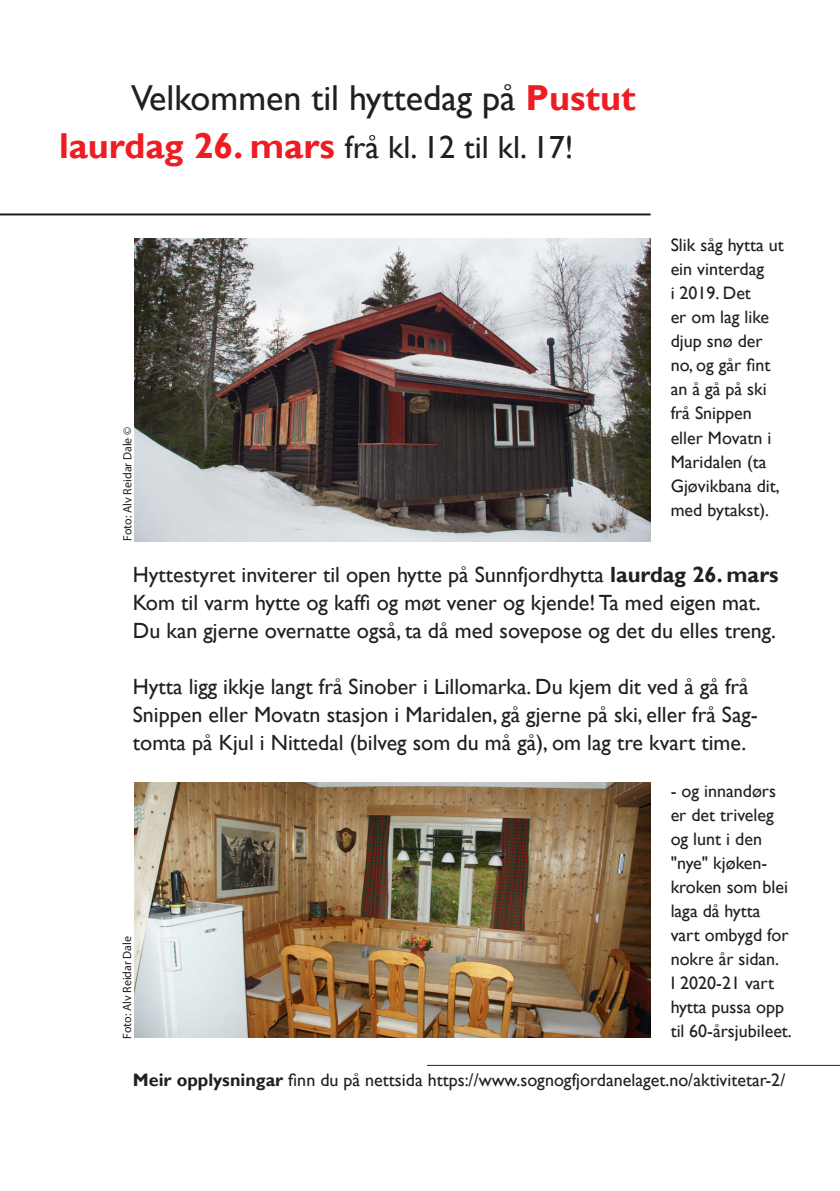
<style>
.page{position:relative;width:840px;height:1191px;background:#fff}
.page>*{position:absolute;margin:0;border:0;box-sizing:border-box;transform-origin:0 0}
.t1{font:36px "Gill Sans";color:#231f20}
.t2{font:32px "Gill Sans";color:#231f20}
.t3{font:22px/28px "Gill Sans";color:#231f20}
.t4{font:18px/24px "Gill Sans";color:#231f20}
.t5{font:12px "Myriad Pro";color:#231f20}
.s1{font-weight:700;color:#ee1d23}
.s2{font-weight:700;font-size:36px;color:#ee1d23}
.s3{font-weight:700}
</style>
<div class="page">
<hr style="left:427px;top:1064px;width:412px;height:1px;background:#231f20">
<hr style="left:0;top:213px;width:650px;height:2px;background:#231f20">
<img style="left:135px;top:239px;width:515px;height:302px">
<img style="left:134px;top:782px;width:516px;height:255px">
<p class="t1" style="left:131px;top:77px;width:506px">Velkommen til hyttedag på <span class="s1">Pustut</span></p>
<p class="t2" style="left:59px;top:128px;width:515px"><span class="s2">laurdag 26. mars</span> frå kl. 12 til kl. 17!</p>
<p class="t5" style="left:120px;top:540px;width:115px;rotate:-90deg">Foto: Alv Reidar Dale ©</p>
<p class="t4" style="left:670px;top:234px;width:114px">Slik såg hytta ut ein vinterdag<br>i 2019. Det<br>er om lag like djup snø der no, og går fint an å gå på ski frå Snippen eller Movatn i<br>Maridalen (ta<br>Gjøvikbana dit, med bytakst).</p>
<p class="t3" style="left:133px;top:561px;width:647px">Hyttestyret inviterer til open hytte på Sunnfjordhytta <span class="s3">laurdag 26. mars</span></p>
<p class="t3" style="left:133px;top:589px;width:629px">Kom til varm hytte og kaffi og møt vener og kjende! Ta med eigen mat.</p>
<p class="t3" style="left:133px;top:617px;width:644px">Du kan gjerne overnatte også, ta då med sovepose og det du elles treng.</p>
<p class="t3" style="left:133px;top:673px;width:626px">Hytta ligg ikkje langt frå Sinober i Lillomarka. Du kjem dit ved å gå frå<br>Snippen eller Movatn stasjon i Maridalen, gå gjerne på ski, eller frå Sag&shy;tomta på Kjul i Nittedal (bilveg som du må gå), om lag tre kvart time.</p>
<p class="t5" style="left:120px;top:1039px;width:104px;rotate:-90deg">Foto: Alv Reidar Dale</p>
<p class="t4" style="left:670px;top:779px;width:119px">- og innandørs er det triveleg og lunt i den "nye" kjøken&shy;kroken som blei laga då hytta vart ombygd for nokre år sidan.</p>
<p class="t4" style="left:670px;top:971px;width:123px">I 2020-21 vart hytta pussa opp til 60-årsjubileet.</p>
<p class="t4" style="left:133px;top:1068px;width:653px"><span class="s3">Meir opplysningar</span> finn du på nettsida https://www.sognogfjordanelaget.no/aktivitetar-2/</p>
</div>
